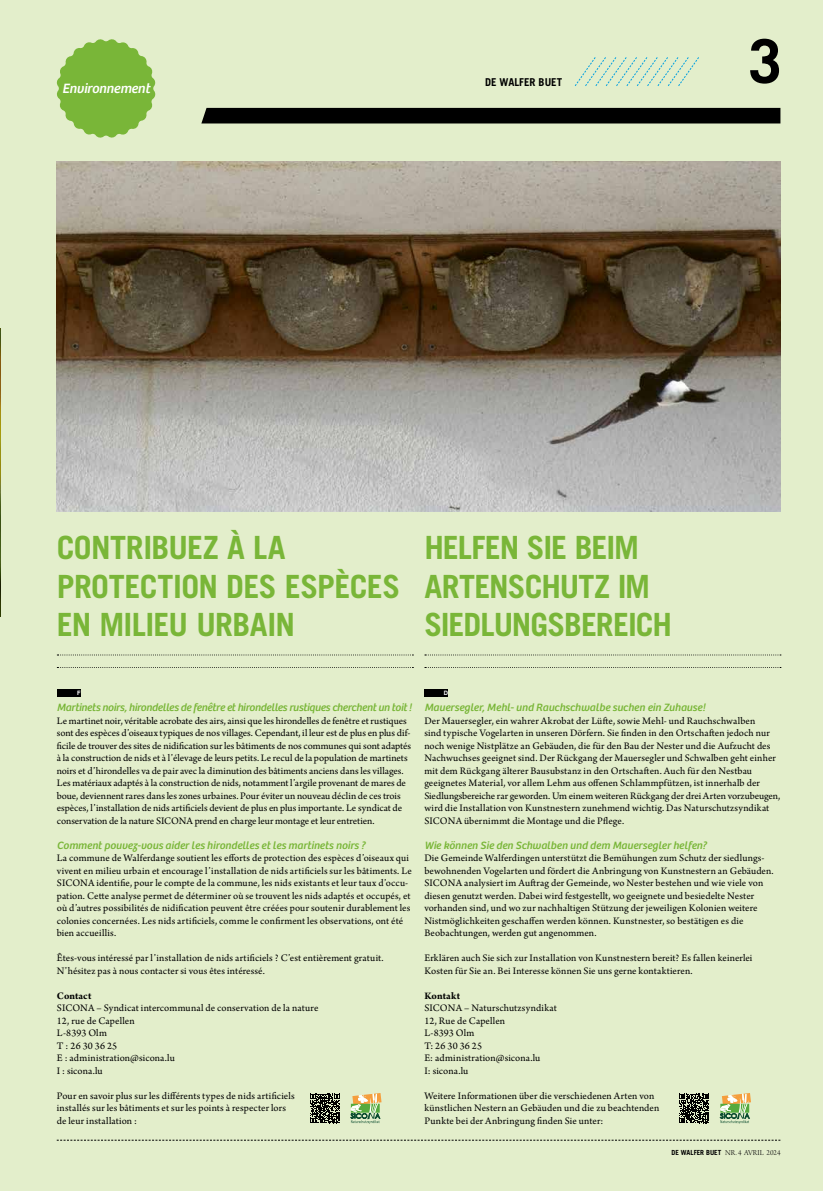
<style>
.page{position:relative;width:823px;height:1191px;background:#fff}
.page>*{position:absolute;margin:0;border:0;box-sizing:border-box;transform-origin:0 0}
.t1{font:700 60.6px "Trade Gothic LT Pro";color:#000}
.t2{font:700 32px/38.4px "Trade Gothic LT Pro";letter-spacing:-.025em;color:#79b638}
.t3{font:italic 14px "Bree";letter-spacing:-.015em;color:#fff}
.t4{font:italic 11px "Bree";letter-spacing:-.005em;color:#79b638}
.t5{font:700 10.9px "Trade Gothic LT Pro";color:#000}
.t6{font:10.5px/12.5px "Arno Pro";letter-spacing:.005em;color:#000}
.t7{font:700 10.5px "Arno Pro";letter-spacing:.015em;color:#000}
.t8{font:8px "Arno Pro Light Display";letter-spacing:.005em;color:#000}
.t9{font:700 6px "Arial";color:#fff}
.s1{font-family:"Trade Gothic LT Pro";font-weight:700;font-size:7px}
</style>
<div class="page">
<div style="left:0;top:0;width:822px;height:1191px;background:#e3eecb"></div>
<svg style="left:574px;top:57px;width:125px;height:29px"></svg>
<div style="left:201px;top:108px;width:579px;height:15px;background:#000"></div>
<svg style="left:57px;top:1140px;width:723px;height:1px"></svg>
<img style="left:0;top:328px;width:1px;height:288px">
<div style="left:57px;top:689px;width:24px;height:7px;background:#000"></div>
<div style="left:424px;top:689px;width:24px;height:7px;background:#000"></div>
<svg style="left:57px;top:667px;width:356px;height:1px"></svg>
<svg style="left:57px;top:654px;width:356px;height:1px"></svg>
<svg style="left:424px;top:667px;width:356px;height:1px"></svg>
<svg style="left:424px;top:654px;width:356px;height:1px"></svg>
<img style="left:57px;top:161px;width:723px;height:350px">
<svg style="left:56px;top:39px;width:100px;height:99px"></svg>
<svg style="left:310px;top:1093px;width:29px;height:30px"></svg>
<svg style="left:679px;top:1093px;width:30px;height:30px"></svg>
<svg style="left:350px;top:1093px;width:31px;height:30px"></svg>
<svg style="left:719px;top:1093px;width:31px;height:30px"></svg>
<h3 class="t3" style="left:62px;top:81px;width:89px">Environnement</h3>
<p class="t5" style="left:485px;top:75px;width:78px">DE WALFER BUET</p>
<h1 class="t1" style="left:747px;top:24px;width:35px">3</h1>
<h2 class="t2" style="left:57px;top:528px;width:345px">CONTRIBUEZ À LA<br>PROTECTION DES ESPÈCES<br>EN MILIEU URBAIN</h2>
<h2 class="t2" style="left:424px;top:528px;width:249px">HELFEN SIE BEIM<br>ARTENSCHUTZ IM<br>SIEDLUNGSBEREICH</h2>
<p class="t9" style="left:77px;top:689px;width:5px">F</p>
<p class="t4" style="left:57px;top:701px;width:356px">Martinets noirs, hirondelles de fenêtre et hirondelles rustiques cherchent un toit !</p>
<p class="t6" style="left:57px;top:715px;width:355px">Le martinet noir, véritable acrobate des airs, ainsi que les hirondelles de fenêtre et rustiques sont des espèces d’oiseaux typiques de nos villages. Cependant, il leur est de plus en plus dif&shy;ficile de trouver des sites de nidification sur les bâtiments de nos communes qui sont adaptés à la construction de nids et à l’élevage de leurs petits. Le recul de la population de martinets noirs et d’hirondelles va de pair avec la diminution des bâtiments anciens dans les villages.<br>Les matériaux adaptés à la construction de nids, notamment l’argile provenant de mares de boue, deviennent rares dans les zones urbaines. Pour éviter un nouveau déclin de ces trois espèces, l’installation de nids artificiels devient de plus en plus importante. Le syndicat de conservation de la nature SICONA prend en charge leur montage et leur entretien.</p>
<p class="t4" style="left:57px;top:839px;width:310px">Comment pouvez-vous aider les hirondelles et les martinets noirs ?</p>
<p class="t6" style="left:57px;top:852px;width:356px">La commune de Walferdange soutient les efforts de protection des espèces d’oiseaux qui vivent en milieu urbain et encourage l’installation de nids artificiels sur les bâtiments. Le SICONA identifie, pour le compte de la commune, les nids existants et leur taux d’occu&shy;pation. Cette analyse permet de déterminer où se trouvent les nids adaptés et occupés, et où d’autres possibilités de nidification peuvent être créées pour soutenir durablement les colonies concernées. Les nids artificiels, comme le confirment les observations, ont été bien accueillis.</p>
<p class="t6" style="left:57px;top:952px;width:328px">Êtes-vous intéressé par l’installation de nids artificiels ? C’est entièrement gratuit.<br>N’hésitez pas à nous contacter si vous êtes intéressé.</p>
<p class="t7" style="left:57px;top:989px;width:36px">Contact</p>
<p class="t6" style="left:57px;top:1002px;width:263px">SICONA – Syndicat intercommunal de conservation de la nature<br>12, rue de Capellen<br>L-8393 Olm<br>T : 26 30 36 25<br>E : administration@sicona.lu<br>I : sicona.lu</p>
<p class="t6" style="left:57px;top:1090px;width:239px">Pour en savoir plus sur les différents types de nids artificiels installés sur les bâtiments et sur les points à respecter lors de leur installation :</p>
<p class="t9" style="left:443px;top:689px;width:6px">D</p>
<p class="t4" style="left:424px;top:701px;width:282px">Mauersegler, Mehl- und Rauchschwalbe suchen ein Zuhause!</p>
<p class="t6" style="left:424px;top:715px;width:357px">Der Mauersegler, ein wahrer Akrobat der Lüfte, sowie Mehl- und Rauchschwalben<br>sind typische Vogelarten in unseren Dörfern. Sie finden in den Ortschaften jedoch nur noch wenige Nistplätze an Gebäuden, die für den Bau der Nester und die Aufzucht des Nachwuchses geeignet sind. Der Rückgang der Mauersegler und Schwalben geht einher mit dem Rückgang älterer Bausubstanz in den Ortschaften. Auch für den Nestbau geeignetes Material, vor allem Lehm aus offenen Schlammpfützen, ist innerhalb der Siedlungsbereiche rar geworden. Um einem weiteren Rückgang der drei Arten vorzubeugen, wird die Installation von Kunstnestern zunehmend wichtig. Das Naturschutzsyndikat SICONA übernimmt die Montage und die Pflege.</p>
<p class="t4" style="left:424px;top:839px;width:283px">Wie können Sie den Schwalben und dem Mauersegler helfen?</p>
<p class="t6" style="left:424px;top:852px;width:351px">Die Gemeinde Walferdingen unterstützt die Bemühungen zum Schutz der siedlungs&shy;bewohnenden Vogelarten und fördert die Anbringung von Kunstnestern an Gebäuden.<br>SICONA analysiert im Auftrag der Gemeinde, wo Nester bestehen und wie viele von diesen genutzt werden. Dabei wird festgestellt, wo geeignete und besiedelte Nester vorhanden sind, und wo zur nachhaltigen Stützung der jeweiligen Kolonien weitere Nistmöglichkeiten geschaffen werden können. Kunstnester, so bestätigen es die Beobachtungen, werden gut angenommen.</p>
<p class="t6" style="left:424px;top:952px;width:329px">Erklären auch Sie sich zur Installation von Kunstnestern bereit? Es fallen keinerlei<br>Kosten für Sie an. Bei Interesse können Sie uns gerne kontaktieren.</p>
<p class="t7" style="left:424px;top:989px;width:37px">Kontakt</p>
<p class="t6" style="left:424px;top:1002px;width:134px">SICONA – Naturschutzsyndikat<br>12, Rue de Capellen<br>L-8393 Olm<br>T: 26 30 36 25<br>E: administration@sicona.lu<br>I: sicona.lu</p>
<p class="t6" style="left:424px;top:1090px;width:236px">Weitere Informationen über die verschiedenen Arten von künstlichen Nestern an Gebäuden und die zu beachtenden<br>Punkte bei der Anbringung finden Sie unter:</p>
<p class="t8" style="left:671px;top:1148px;width:110px"><span class="s1">DE WALFER BUET</span> NR. 4 AVRIL 2024</p>
</div>
